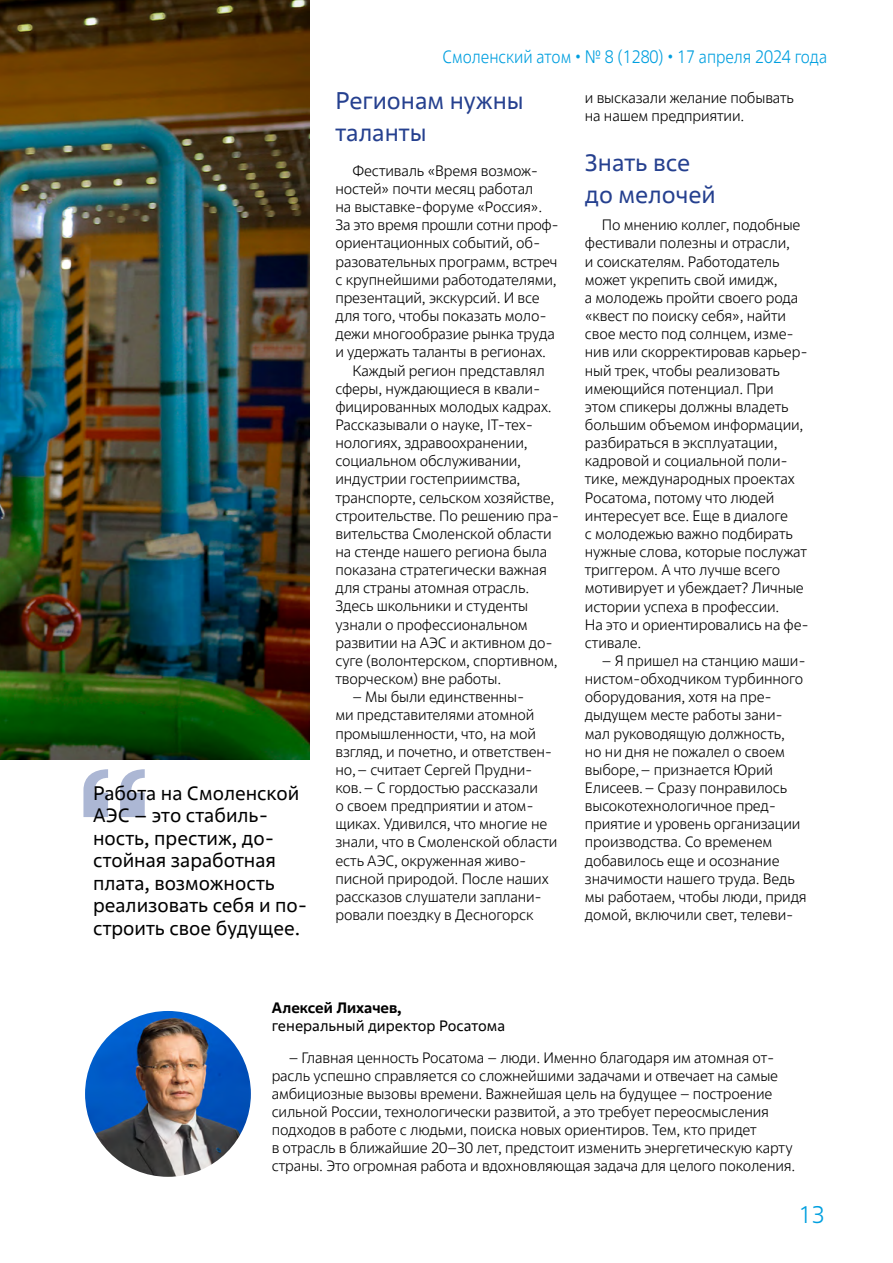
<style>
.page{position:relative;width:893px;height:1263px;background:#fff}
.page>*{position:absolute;margin:0;border:0;box-sizing:border-box;transform-origin:0 0}
.t1{font:24px/31.5px "Rosatom";color:#25408f}
.t2{font:300 24px "Rosatom";color:#009fdf}
.t3{font:19.5px/22.5px "Rosatom";color:#000}
.t4{font:300 18px "Rosatom";color:#009fdf;scale:.9 1}
.t5{font:300 15px/18.1px "Rosatom";letter-spacing:-.01em;color:#000}
.t6{font:15px "Rosatom";color:#000}
.t7{font:700 15px "Rosatom";color:#000}
</style>
<div class="page">
<svg style="left:83px;top:769px;width:62px;height:48px"></svg>
<img style="left:85px;top:1011px;width:166px;height:166px;border-radius:83px">
<img style="left:0;top:0;width:309px;height:759px">
<h2 class="t3" style="left:93px;top:781px;width:216px">Работа на Смоленской<br>АЭС – это стабиль&shy;ность, престиж, до&shy;стойная заработная плата, возможность реализовать себя и по&shy;строить свое будущее.</h2>
<p class="t4" style="left:442px;top:45px;width:429px">Смоленский атом • № 8 (1280) • 17 апреля 2024 года</p>
<h1 class="t1" style="left:335px;top:85px;width:190px">Регионам нужны таланты</h1>
<p class="t5" style="left:352px;top:162px;width:187px">Фестиваль «Время возмож-</p>
<p class="t5" style="left:335px;top:180px;width:199px">ностей» почти месяц работал</p>
<p class="t5" style="left:335px;top:198px;width:209px">на выставке-форуме «Россия».</p>
<p class="t5" style="left:335px;top:216px;width:225px">За это время прошли сотни проф-</p>
<p class="t5" style="left:335px;top:234px;width:206px">ориентационных событий, об-</p>
<p class="t5" style="left:335px;top:252px;width:223px">разовательных программ, встреч</p>
<p class="t5" style="left:335px;top:271px;width:223px">с крупнейшими работодателями,</p>
<p class="t5" style="left:335px;top:289px;width:206px">презентаций, экскурсий. И все</p>
<p class="t5" style="left:335px;top:307px;width:213px">для того, чтобы показать моло-</p>
<p class="t5" style="left:335px;top:325px;width:221px">дежи многообразие рынка труда</p>
<p class="t5" style="left:335px;top:343px;width:212px">и удержать таланты в регионах.</p>
<p class="t5" style="left:352px;top:361px;width:194px">Каждый регион представлял</p>
<p class="t5" style="left:335px;top:380px;width:206px">сферы, нуждающиеся в квали-</p>
<p class="t5" style="left:335px;top:398px;width:218px">фицированных молодых кадрах.</p>
<p class="t5" style="left:335px;top:416px;width:199px">Рассказывали о науке, IT-тех-</p>
<p class="t5" style="left:335px;top:434px;width:194px">нологиях, здравоохранении,</p>
<p class="t5" style="left:335px;top:452px;width:187px">социальном обслуживании,</p>
<p class="t5" style="left:335px;top:470px;width:187px">индустрии гостеприимства,</p>
<p class="t5" style="left:335px;top:488px;width:221px">транспорте, сельском хозяйстве,</p>
<p class="t5" style="left:335px;top:507px;width:225px">строительстве. По решению пра-</p>
<p class="t5" style="left:335px;top:525px;width:218px">вительства Смоленской области</p>
<p class="t5" style="left:335px;top:543px;width:213px">на стенде нашего региона была</p>
<p class="t5" style="left:335px;top:561px;width:213px">показана стратегически важная</p>
<p class="t5" style="left:335px;top:579px;width:195px">для страны атомная отрасль.</p>
<p class="t5" style="left:335px;top:597px;width:194px">Здесь школьники и студенты</p>
<p class="t5" style="left:335px;top:615px;width:194px">узнали о профессиональном</p>
<p class="t5" style="left:335px;top:634px;width:219px">развитии на АЭС и активном до-</p>
<p class="t5" style="left:335px;top:652px;width:224px">суге (волонтерском, спортивном,</p>
<p class="t5" style="left:335px;top:670px;width:167px">творческом) вне работы.</p>
<p class="t5" style="left:335px;top:688px;width:223px;text-indent:17px">– Мы были единственны-<br>ми представителями атомной промышленности, что, на мой взгляд, и почетно, и ответствен&shy;но,– считает Сергей Прудни&shy;ков.– С гордостью рассказали<br>о своем предприятии и атом&shy;щиках. Удивился, что многие не знали, что в Смоленской области есть АЭС, окруженная живо&shy;писной природой. После наших рассказов слушатели заплани&shy;ровали поездку в Десногорск</p>
<p class="t5" style="left:585px;top:89px;width:211px">и высказали желание побывать на нашем предприятии.</p>
<h1 class="t1" style="left:585px;top:147px;width:132px">Знать все до мелочей</h1>
<p class="t5" style="left:585px;top:216px;width:225px;text-indent:17px">По мнению коллег, подобные фестивали полезны и отрасли,<br>и соискателям. Работодатель может укрепить свой имидж,<br>а молодежь пройти своего рода «квест по поиску себя», найти свое место под солнцем, изме&shy;нив или скорректировав карьер&shy;ный трек, чтобы реализовать имеющийся потенциал. При<br>этом спикеры должны владеть большим объемом информации, разбираться в эксплуатации, кадровой и социальной поли&shy;тике, международных проектах<br>Росатома, потому что людей интересует все. Еще в диалоге<br>с молодежью важно подбирать нужные слова, которые послужат триггером. А что лучше всего мотивирует и убеждает? Личные истории успеха в профессии.<br>На это и ориентировались на фе&shy;стивале.</p>
<p class="t5" style="left:585px;top:652px;width:223px;text-indent:17px">– Я пришел на станцию маши&shy;нистом-обходчиком турбинного оборудования, хотя на пре&shy;дыдущем месте работы зани&shy;мал руководящую должность,<br>но ни дня не пожалел о своем выборе,– признается Юрий<br>Елисеев.– Сразу понравилось высокотехнологичное пред&shy;приятие и уровень организации производства. Со временем добавилось еще и осознание значимости нашего труда. Ведь мы работаем, чтобы люди, придя домой, включили свет, телеви-</p>
<p class="t7" style="left:272px;top:998px;width:132px">Алексей Лихачев,</p>
<p class="t6" style="left:272px;top:1017px;width:235px">генеральный директор Росатома</p>
<p class="t5" style="left:272px;top:1049px;width:525px;text-indent:17px">– Главная ценность Росатома – люди. Именно благодаря им атомная от&shy;расль успешно справляется со сложнейшими задачами и отвечает на самые амбициозные вызовы времени. Важнейшая цель на будущее – построение сильной России, технологически развитой, а это требует переосмысления подходов в работе с людьми, поиска новых ориентиров. Тем, кто придет<br>в отрасль в ближайшие 20–30 лет, предстоит изменить энергетическую карту страны. Это огромная работа и вдохновляющая задача для целого поколения.</p>
<h1 class="t2" style="left:798px;top:1199px;width:28px">13</h1>
</div>
